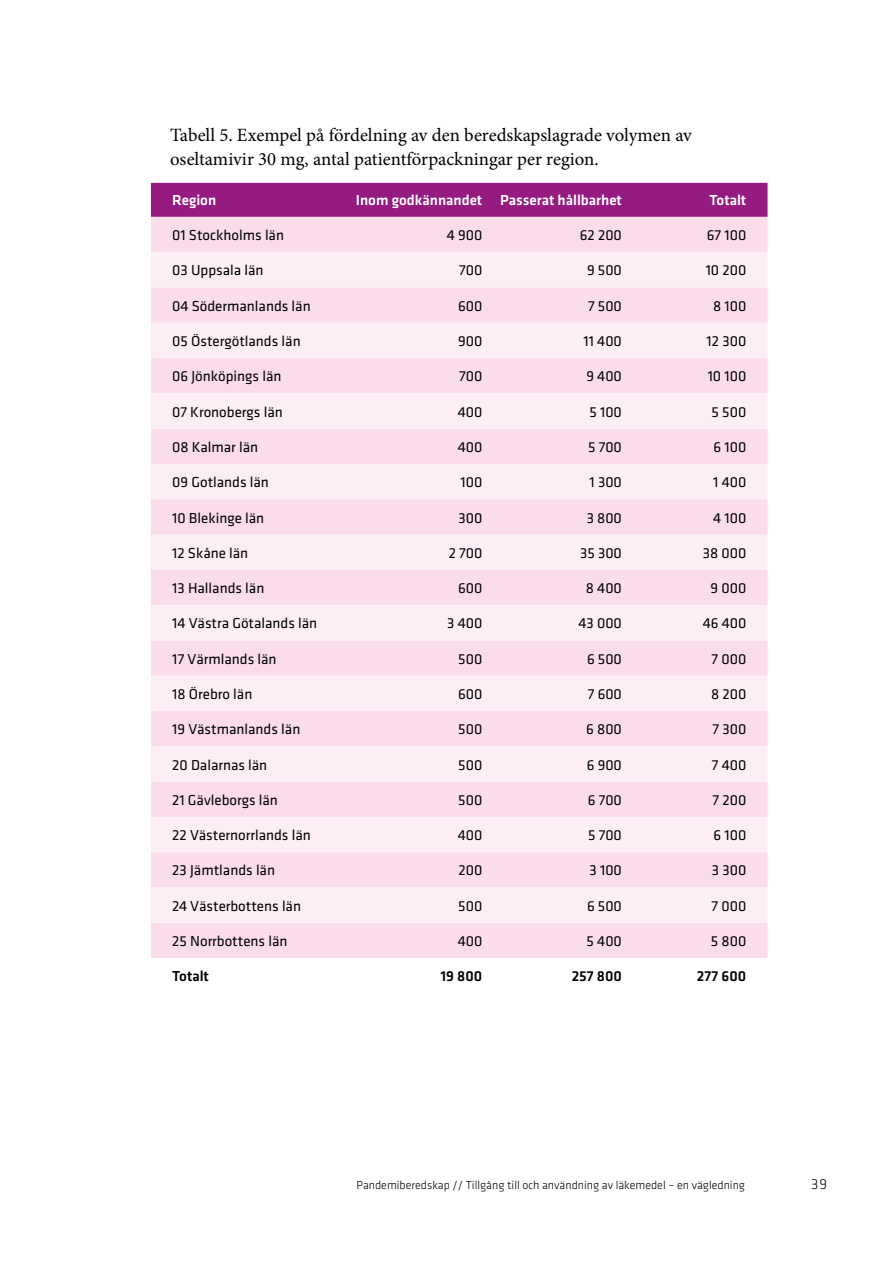
<style>
.page{position:relative;width:893px;height:1263px;background:#fff}
.page>*{position:absolute;margin:0;border:0;box-sizing:border-box;transform-origin:0 0}
.Brödtext{font:18.75px/24px "Minion Pro";color:#000}
.Tabell_3_Fördelning{font:15px "Klavika";color:#000}
.Tabell_3_Fördelning-2{font:500 15px "Klavika";color:#fff}
.Tabell_3_Fördelning-3{font:500 15px "Klavika";color:#000}
.t1{font:300 15px "Klavika";color:#000}
.t2{font:300 12px "Klavika";color:#000}
</style>
<div class="page">
<div style="left:151px;top:183px;width:616px;height:34px;background:#951b81"></div>
<div style="left:151px;top:217px;width:616px;height:741px;background:#fadceb"></div>
<svg style="left:151px;top:252px;width:616px;height:671px;background:#fbe5f0"></svg>
<p class="Brödtext" style="left:170px;top:123px;width:523px">Tabell 5. Exempel på fördelning av den beredskapslagrade volymen av oseltamivir 30 mg, antal patientförpackningar per region.</p>
<p class="Tabell_3_Fördelning-2" style="left:172px;top:190px;width:46px">Region</p>
<p class="Tabell_3_Fördelning-2" style="left:356px;top:190px;width:128px">Inom godkännandet</p>
<p class="Tabell_3_Fördelning-2" style="left:500px;top:190px;width:123px">Passerat hållbarhet</p>
<p class="Tabell_3_Fördelning-2" style="left:709px;top:190px;width:38px">Totalt</p>
<p class="Tabell_3_Fördelning" style="left:172px;top:225px;width:113px">01 Stockholms län</p>
<p class="Tabell_3_Fördelning" style="left:447px;top:225px;width:37px">4 900</p>
<p class="Tabell_3_Fördelning" style="left:580px;top:225px;width:44px">62 200</p>
<p class="Tabell_3_Fördelning" style="left:707px;top:225px;width:41px">67 100</p>
<p class="Tabell_3_Fördelning" style="left:172px;top:261px;width:93px">03 Uppsala län</p>
<p class="Tabell_3_Fördelning" style="left:459px;top:261px;width:25px">700</p>
<p class="Tabell_3_Fördelning" style="left:587px;top:261px;width:36px">9 500</p>
<p class="Tabell_3_Fördelning" style="left:706px;top:261px;width:42px">10 200</p>
<p class="Tabell_3_Fördelning" style="left:172px;top:296px;width:140px">04 Södermanlands län</p>
<p class="Tabell_3_Fördelning" style="left:458px;top:296px;width:26px">600</p>
<p class="Tabell_3_Fördelning" style="left:588px;top:296px;width:35px">7 500</p>
<p class="Tabell_3_Fördelning" style="left:713px;top:296px;width:35px">8 100</p>
<p class="Tabell_3_Fördelning" style="left:172px;top:331px;width:130px">05 Östergötlands län</p>
<p class="Tabell_3_Fördelning" style="left:458px;top:331px;width:26px">900</p>
<p class="Tabell_3_Fördelning" style="left:584px;top:331px;width:40px">11 400</p>
<p class="Tabell_3_Fördelning" style="left:707px;top:331px;width:41px">12 300</p>
<p class="Tabell_3_Fördelning" style="left:172px;top:367px;width:111px">06 Jönköpings län</p>
<p class="Tabell_3_Fördelning" style="left:459px;top:367px;width:25px">700</p>
<p class="Tabell_3_Fördelning" style="left:586px;top:367px;width:37px">9 400</p>
<p class="Tabell_3_Fördelning" style="left:708px;top:367px;width:40px">10 100</p>
<p class="Tabell_3_Fördelning" style="left:172px;top:402px;width:112px">07 Kronobergs län</p>
<p class="Tabell_3_Fördelning" style="left:458px;top:402px;width:26px">400</p>
<p class="Tabell_3_Fördelning" style="left:589px;top:402px;width:34px">5 100</p>
<p class="Tabell_3_Fördelning" style="left:712px;top:402px;width:36px">5 500</p>
<p class="Tabell_3_Fördelning" style="left:172px;top:437px;width:87px">08 Kalmar län</p>
<p class="Tabell_3_Fördelning" style="left:458px;top:437px;width:26px">400</p>
<p class="Tabell_3_Fördelning" style="left:588px;top:437px;width:35px">5 700</p>
<p class="Tabell_3_Fördelning" style="left:714px;top:437px;width:34px">6 100</p>
<p class="Tabell_3_Fördelning" style="left:172px;top:472px;width:98px">09 Gotlands län</p>
<p class="Tabell_3_Fördelning" style="left:460px;top:472px;width:23px">100</p>
<p class="Tabell_3_Fördelning" style="left:590px;top:472px;width:34px">1 300</p>
<p class="Tabell_3_Fördelning" style="left:713px;top:472px;width:35px">1 400</p>
<p class="Tabell_3_Fördelning" style="left:172px;top:508px;width:93px">10 Blekinge län</p>
<p class="Tabell_3_Fördelning" style="left:458px;top:508px;width:25px">300</p>
<p class="Tabell_3_Fördelning" style="left:587px;top:508px;width:37px">3 800</p>
<p class="Tabell_3_Fördelning" style="left:713px;top:508px;width:35px">4 100</p>
<p class="Tabell_3_Fördelning" style="left:172px;top:543px;width:78px">12 Skåne län</p>
<p class="Tabell_3_Fördelning" style="left:449px;top:543px;width:35px">2 700</p>
<p class="Tabell_3_Fördelning" style="left:580px;top:543px;width:43px">35 300</p>
<p class="Tabell_3_Fördelning" style="left:703px;top:543px;width:45px">38 000</p>
<p class="Tabell_3_Fördelning" style="left:172px;top:578px;width:94px">13 Hallands län</p>
<p class="Tabell_3_Fördelning" style="left:458px;top:578px;width:26px">600</p>
<p class="Tabell_3_Fördelning" style="left:586px;top:578px;width:37px">8 400</p>
<p class="Tabell_3_Fördelning" style="left:710px;top:578px;width:37px">9 000</p>
<p class="Tabell_3_Fördelning" style="left:172px;top:614px;width:147px">14 Västra Götalands län</p>
<p class="Tabell_3_Fördelning" style="left:447px;top:614px;width:37px">3 400</p>
<p class="Tabell_3_Fördelning" style="left:578px;top:614px;width:45px">43 000</p>
<p class="Tabell_3_Fördelning" style="left:703px;top:614px;width:45px">46 400</p>
<p class="Tabell_3_Fördelning" style="left:172px;top:649px;width:106px">17 Värmlands län</p>
<p class="Tabell_3_Fördelning" style="left:458px;top:649px;width:26px">500</p>
<p class="Tabell_3_Fördelning" style="left:587px;top:649px;width:36px">6 500</p>
<p class="Tabell_3_Fördelning" style="left:712px;top:649px;width:36px">7 000</p>
<p class="Tabell_3_Fördelning" style="left:172px;top:684px;width:82px">18 Örebro län</p>
<p class="Tabell_3_Fördelning" style="left:458px;top:684px;width:26px">600</p>
<p class="Tabell_3_Fördelning" style="left:588px;top:684px;width:36px">7 600</p>
<p class="Tabell_3_Fördelning" style="left:711px;top:684px;width:37px">8 200</p>
<p class="Tabell_3_Fördelning" style="left:172px;top:719px;width:130px">19 Västmanlands län</p>
<p class="Tabell_3_Fördelning" style="left:458px;top:719px;width:26px">500</p>
<p class="Tabell_3_Fördelning" style="left:586px;top:719px;width:37px">6 800</p>
<p class="Tabell_3_Fördelning" style="left:713px;top:719px;width:35px">7 300</p>
<p class="Tabell_3_Fördelning" style="left:172px;top:755px;width:97px">20 Dalarnas län</p>
<p class="Tabell_3_Fördelning" style="left:458px;top:755px;width:26px">500</p>
<p class="Tabell_3_Fördelning" style="left:587px;top:755px;width:37px">6 900</p>
<p class="Tabell_3_Fördelning" style="left:712px;top:755px;width:36px">7 400</p>
<p class="Tabell_3_Fördelning" style="left:172px;top:790px;width:107px">21 Gävleborgs län</p>
<p class="Tabell_3_Fördelning" style="left:458px;top:790px;width:26px">500</p>
<p class="Tabell_3_Fördelning" style="left:588px;top:790px;width:35px">6 700</p>
<p class="Tabell_3_Fördelning" style="left:713px;top:790px;width:35px">7 200</p>
<p class="Tabell_3_Fördelning" style="left:172px;top:825px;width:140px">22 Västernorrlands län</p>
<p class="Tabell_3_Fördelning" style="left:458px;top:825px;width:26px">400</p>
<p class="Tabell_3_Fördelning" style="left:588px;top:825px;width:35px">5 700</p>
<p class="Tabell_3_Fördelning" style="left:714px;top:825px;width:34px">6 100</p>
<p class="Tabell_3_Fördelning" style="left:172px;top:861px;width:104px">23 Jämtlands län</p>
<p class="Tabell_3_Fördelning" style="left:458px;top:861px;width:25px">200</p>
<p class="Tabell_3_Fördelning" style="left:590px;top:861px;width:34px">3 100</p>
<p class="Tabell_3_Fördelning" style="left:712px;top:861px;width:36px">3 300</p>
<p class="Tabell_3_Fördelning" style="left:172px;top:896px;width:130px">24 Västerbottens län</p>
<p class="Tabell_3_Fördelning" style="left:458px;top:896px;width:26px">500</p>
<p class="Tabell_3_Fördelning" style="left:587px;top:896px;width:36px">6 500</p>
<p class="Tabell_3_Fördelning" style="left:712px;top:896px;width:36px">7 000</p>
<p class="Tabell_3_Fördelning" style="left:172px;top:931px;width:117px">25 Norrbottens län</p>
<p class="Tabell_3_Fördelning" style="left:458px;top:931px;width:26px">400</p>
<p class="Tabell_3_Fördelning" style="left:587px;top:931px;width:37px">5 400</p>
<p class="Tabell_3_Fördelning" style="left:711px;top:931px;width:37px">5 800</p>
<p class="Tabell_3_Fördelning-3" style="left:172px;top:966px;width:38px">Totalt</p>
<p class="Tabell_3_Fördelning-3" style="left:440px;top:966px;width:43px">19 800</p>
<p class="Tabell_3_Fördelning-3" style="left:572px;top:966px;width:52px">257 800</p>
<p class="Tabell_3_Fördelning-3" style="left:697px;top:966px;width:51px">277 600</p>
<p class="t2" style="left:357px;top:1177px;width:390px">Pandemiberedskap // Tillgång till och användning av läkemedel – en vägledning</p>
<p class="t1" style="left:811px;top:1175px;width:17px">39</p>
</div>
